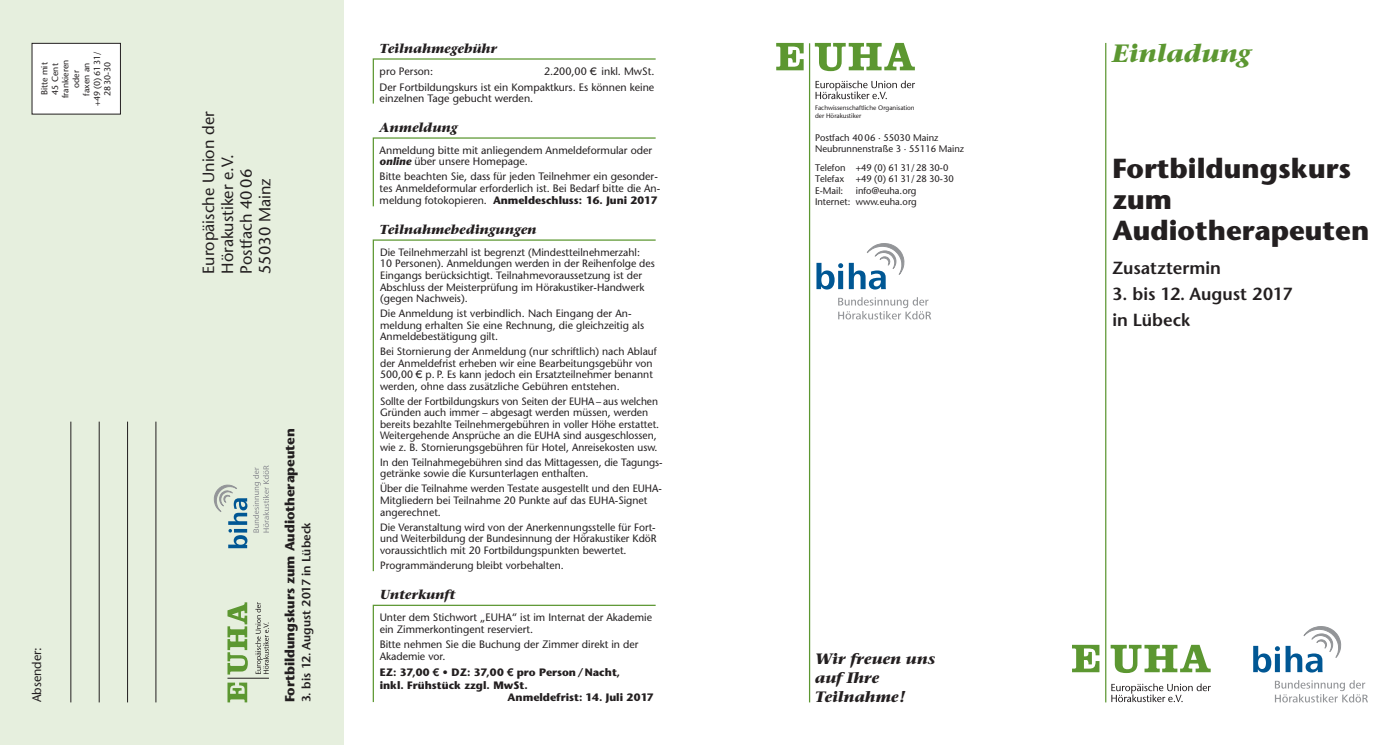
<style>
.page{position:relative;width:1400px;height:745px;background:#fff}
.page>*{position:absolute;margin:0;border:0;box-sizing:border-box;transform-origin:0 0}
.t1{font:700 27.5px "Stone Sans";color:#231f20}
.t2{font:italic 700 25px "Stone Serif";color:#5c9731}
.t3{font:600 17.5px "Stone Sans";color:#231f20}
.t4{font:16.25px "Stone Sans";color:#231f20}
.t5{font:italic 700 15px "Stone Serif";color:#231f20}
.t6{font:700 13.25px "Stone Sans";letter-spacing:-.005em;color:#231f20}
.t7{font:italic 700 13px "Stone Serif";color:#231f20}
.t8{font:12.5px "Stone Sans";color:#231f20}
.t9{font:600 12px "Stone Sans";color:#231f20}
.t10{font:10.75px/11.5px "Stone Sans";color:#231f20}
.t11{font:700 10.75px "Stone Sans";color:#231f20}
.t12{font:10.62px/11.5px "Stone Sans";color:#231f20}
.t13{font:10.62px/11.5px "Stone Sans";color:#231f20;scale:.96 1}
.t14{font:9.62px "Stone Sans";color:#231f20}
.t15{font:8.75px "Stone Sans";color:#231f20}
.t16{font:6.5px "Stone Sans";color:#231f20}
.s1{font-family:"Linotype Euro Font Gto P"}
.s2{font-weight:700;font-style:italic}
.s3{font-weight:700}
.s4{font-family:"Linotype Euro Font Gto P";font-size:10.75px}
.s5{font-family:"Linotype Euro Font Gto P";font-weight:400}
</style>
<div class="page">
<div style="left:0;top:0;width:343px;height:744px;background:#e6efde"></div>
<div style="left:32px;top:43px;width:88px;height:71px;background:#fff"></div>
<div style="left:32px;top:43px;width:89px;height:71px;border:1px solid #231f20"></div>
<hr style="left:809px;top:43px;width:1px;height:659px;background:#5c9731">
<hr style="left:1105px;top:43px;width:1px;height:659px;background:#5c9731">
<svg style="left:776px;top:43px;width:139px;height:28px"></svg>
<svg style="left:1072px;top:644px;width:138px;height:28px"></svg>
<svg style="left:1111px;top:683px;width:100px;height:18px"></svg>
<svg style="left:815px;top:80px;width:100px;height:19px"></svg>
<hr style="left:71px;top:421px;width:1px;height:281px;background:#231f20">
<hr style="left:99px;top:421px;width:1px;height:281px;background:#231f20">
<hr style="left:127px;top:421px;width:1px;height:281px;background:#231f20">
<hr style="left:156px;top:421px;width:1px;height:281px;background:#231f20">
<svg style="left:372px;top:58px;width:284px;height:46px"></svg>
<svg style="left:372px;top:137px;width:284px;height:70px"></svg>
<svg style="left:372px;top:604px;width:284px;height:98px"></svg>
<svg style="left:372px;top:239px;width:284px;height:333px"></svg>
<svg style="left:1253px;top:626px;width:88px;height:46px"></svg>
<svg style="left:1275px;top:680px;width:93px;height:22px"></svg>
<svg style="left:816px;top:243px;width:88px;height:46px"></svg>
<svg style="left:838px;top:297px;width:93px;height:22px"></svg>
<hr style="left:227px;top:677px;width:42px;height:1px;background:#231f20">
<svg style="left:227px;top:602px;width:21px;height:100px"></svg>
<svg style="left:255px;top:602px;width:14px;height:71px"></svg>
<svg style="left:214px;top:484px;width:33px;height:64px"></svg>
<svg style="left:253px;top:465px;width:16px;height:67px"></svg>
<p class="t15" style="left:39px;top:95px;width:35px;rotate:-90deg">Bitte mit</p>
<p class="t15" style="left:50px;top:94px;width:33px;rotate:-90deg">45 Cent</p>
<p class="t15" style="left:60px;top:98px;width:40px;rotate:-90deg">frankieren</p>
<p class="t15" style="left:71px;top:88px;width:19px;rotate:-90deg">oder</p>
<p class="t15" style="left:81px;top:95px;width:35px;rotate:-90deg">faxen an</p>
<p class="t15" style="left:92px;top:106px;width:56px;rotate:-90deg">+49 (0) 61 31/</p>
<p class="t15" style="left:102px;top:96px;width:36px;rotate:-90deg">28 30-30</p>
<p class="t8" style="left:29px;top:702px;width:57px;rotate:-90deg">Absender:</p>
<p class="t4" style="left:199px;top:274px;width:164px;rotate:-90deg">Europäische Union der</p>
<p class="t4" style="left:218px;top:274px;width:121px;rotate:-90deg">Hörakustiker e.V.</p>
<p class="t4" style="left:236px;top:274px;width:106px;rotate:-90deg">Postfach 40 06</p>
<p class="t4" style="left:255px;top:274px;width:97px;rotate:-90deg">55030 Mainz</p>
<p class="t6" style="left:282px;top:702px;width:275px;rotate:-90deg">Fortbildungskurs zum Audiotherapeuten</p>
<p class="t9" style="left:299px;top:702px;width:181px;rotate:-90deg">3. bis 12. August 2017 in Lübeck</p>
<p class="t7" style="left:380px;top:40px;width:119px">Teilnahmegebühr</p>
<p class="t10" style="left:380px;top:66px;width:55px">pro Person:</p>
<p class="t10" style="left:544px;top:66px;width:112px">2.200,00 <span class="s1">U</span> inkl. MwSt.</p>
<p class="t10" style="left:380px;top:81px;width:276px">Der Fortbildungskurs ist ein Kompaktkurs. Es können keine einzelnen Tage gebucht werden.</p>
<p class="t7" style="left:380px;top:119px;width:79px">Anmeldung</p>
<p class="t10" style="left:380px;top:144px;width:274px">Anmeldung bitte mit anliegendem Anmeldeformular oder <span class="s2">online</span> über unsere Homepage.</p>
<p class="t10" style="left:380px;top:171px;width:282px">Bitte beachten Sie, dass für jeden Teilnehmer ein gesonder&shy;tes Anmeldeformular erforderlich ist. Bei Bedarf bitte die An&shy;meldung fotokopieren. <span class="s3">Anmeldeschluss: 16. Juni 2017</span></p>
<p class="t7" style="left:380px;top:221px;width:158px">Teilnahmebedingungen</p>
<p class="t12" style="left:380px;top:246px;width:276px">Die Teilnehmerzahl ist begrenzt (Mindestteilnehmerzahl:<br>10 Personen). Anmeldungen werden in der Reihenfolge des Eingangs berücksichtigt. Teilnahmevoraussetzung ist der Abschluss der Meisterprüfung im Hörakustiker-Handwerk (gegen Nachweis).</p>
<p class="t12" style="left:380px;top:307px;width:265px">Die Anmeldung ist verbindlich. Nach Eingang der An&shy;meldung erhalten Sie eine Rechnung, die gleichzeitig als<br>Anmeldebestätigung gilt.</p>
<p class="t12" style="left:380px;top:345px;width:278px">Bei Stornierung der Anmeldung (nur schriftlich) nach Ablauf der Anmeldefrist erheben wir eine Bearbeitungsgebühr von 500,00 <span class="s4">U</span> p. P. Es kann jedoch ein Ersatzteilnehmer benannt werden, ohne dass zusätzliche Gebühren entstehen.</p>
<p class="t13" style="left:380px;top:395px;width:292px">Sollte der Fortbildungskurs von Seiten der EUHA – aus welchen Gründen auch immer – abgesagt werden müssen, werden bereits bezahlte Teilnehmergebühren in voller Höhe erstattet.<br>Weitergehende Ansprüche an die EUHA sind ausgeschlossen, wie z. B. Stornierungsgebühren für Hotel, Anreisekosten usw.</p>
<p class="t12" style="left:380px;top:456px;width:284px">In den Teilnahmegebühren sind das Mittagessen, die Tagungs&shy;getränke sowie die Kursunterlagen enthalten.</p>
<p class="t12" style="left:380px;top:482px;width:283px">Über die Teilnahme werden Testate ausgestellt und den EUHA-<br>Mitgliedern bei Teilnahme 20 Punkte auf das EUHA-Signet angerechnet.</p>
<p class="t12" style="left:380px;top:520px;width:278px;text-align:justify">Die Veranstaltung wird von der Anerkennungsstelle für Fort&shy;und Weiterbildung der Bundesinnung der Hörakustiker KdöR voraussichtlich mit 20 Fortbildungspunkten bewertet.</p>
<p class="t12" style="left:380px;top:559px;width:185px">Programmänderung bleibt vorbehalten.</p>
<p class="t7" style="left:380px;top:586px;width:77px">Unterkunft</p>
<p class="t10" style="left:380px;top:611px;width:274px">Unter dem Stichwort „EUHA“ ist im Internat der Akademie ein Zimmerkontingent reserviert.</p>
<p class="t10" style="left:380px;top:638px;width:260px">Bitte nehmen Sie die Buchung der Zimmer direkt in der<br>Akademie vor.</p>
<p class="t11" style="left:380px;top:665px;width:242px">EZ: 37,00 <span class="s5">g</span> • DZ: 37,00 <span class="s5">g</span> pro Person/Nacht,</p>
<p class="t11" style="left:380px;top:678px;width:149px">inkl. Frühstück zzgl. MwSt.</p>
<p class="t11" style="left:507px;top:690px;width:148px">Anmeldefrist: 14. Juli 2017</p>
<p class="t16" style="left:815px;top:104px;width:101px">Fachwissenschaftliche Organisation</p>
<p class="t16" style="left:815px;top:112px;width:48px">der Hörakustiker</p>
<p class="t14" style="left:815px;top:131px;width:125px">Postfach 40 06 · 55030 Mainz</p>
<p class="t14" style="left:815px;top:143px;width:151px">Neubrunnenstraße 3 · 55116 Mainz</p>
<p class="t14" style="left:815px;top:162px;width:135px">Telefon +49 (0) 6131/28 30-0</p>
<p class="t14" style="left:815px;top:173px;width:140px">Telefax +49 (0) 6131/28 30-30</p>
<p class="t14" style="left:815px;top:185px;width:30px">E-Mail:</p>
<p class="t14" style="left:856px;top:185px;width:62px">info@euha.org</p>
<p class="t14" style="left:815px;top:196px;width:103px">Internet: www.euha.org</p>
<p class="t5" style="left:815px;top:649px;width:122px">Wir freuen uns</p>
<p class="t5" style="left:815px;top:668px;width:66px">auf Ihre</p>
<p class="t5" style="left:815px;top:687px;width:92px">Teilnahme!</p>
<p class="t2" style="left:1112px;top:38px;width:140px">Einladung</p>
<p class="t1" style="left:1112px;top:151px;width:240px">Fortbildungskurs</p>
<p class="t1" style="left:1112px;top:183px;width:61px">zum</p>
<p class="t1" style="left:1112px;top:214px;width:258px">Audiotherapeuten</p>
<p class="t3" style="left:1112px;top:257px;width:110px">Zusatztermin</p>
<p class="t3" style="left:1112px;top:283px;width:182px">3. bis 12. August 2017</p>
<p class="t3" style="left:1112px;top:309px;width:79px">in Lübeck</p>
</div>
